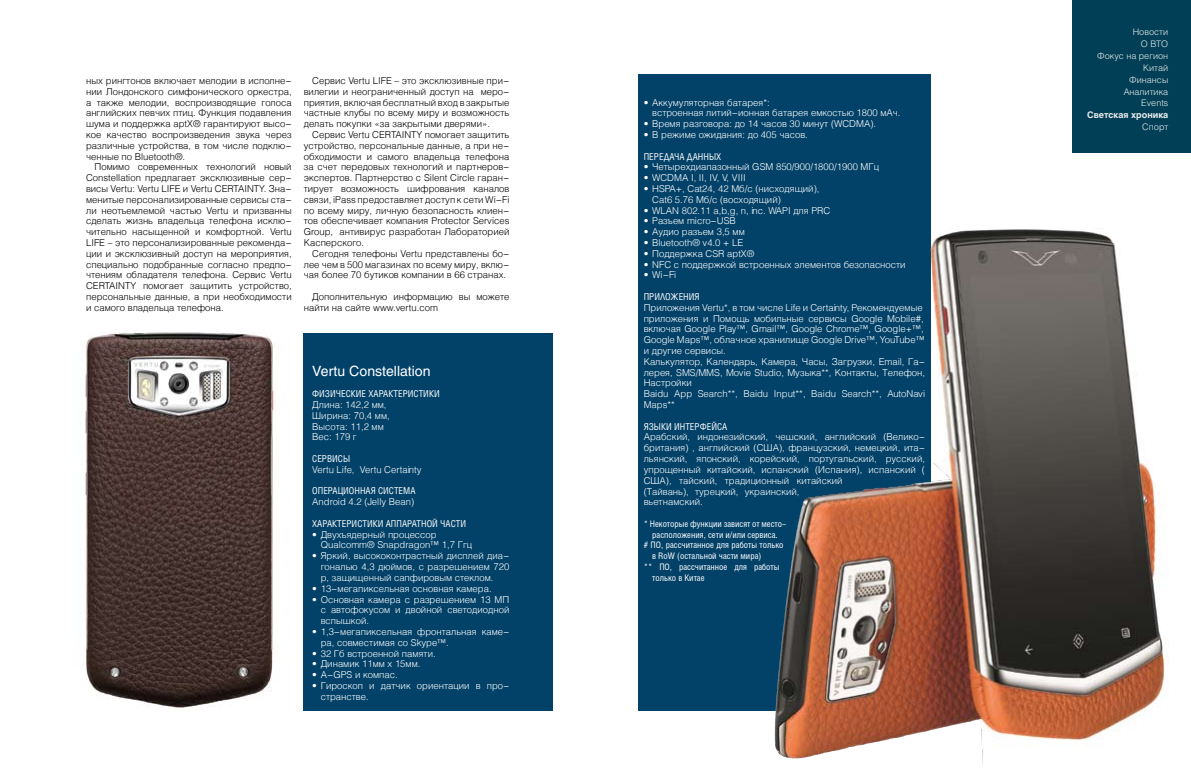
<style>
.page{position:relative;width:1191px;height:774px;background:#fff}
.page>*{position:absolute;margin:0;border:0;box-sizing:border-box;transform-origin:0 0}
.t1{font:14px "Helios SM";color:#fff}
.t2{font:9.5px/10.8px "Helios Light Kaz";color:#fff}
.t3{font:9.5px/10.8px "Helios Light Kaz";color:#000;text-align:justify}
.t4{font:9.5px "Helios SM Cond";color:#fff}
.t5{font:9px "Helios Cond";color:#fff}
.t6{font:300 9px/11.8px "Helios";color:#ececec;text-align:right}
.t7{font:700 9px "Helios SM";color:#ececec}
.t8{font:9px/9px "Helios Cond";color:#ececec}
</style>
<div class="page">
<img style="left:81px;top:332px;width:193px;height:376px">
<div style="left:304px;top:333px;width:249px;height:377px;background:#024168"></div>
<div style="left:638px;top:74px;width:292px;height:636px;background:#024168"></div>
<img style="left:770px;top:221px;width:398px;height:544px">
<div style="left:1072px;top:0;width:119px;height:152px;background:#003f56"></div>
<p class="t3" style="left:86px;top:75px;width:207px">ных рингтонов включает мелодии в исполне&shy;нии Лондонского симфонического оркестра, а также мелодии, воспроизводящие голоса английских певчих птиц. Функция подавления шума и поддержка aptX® гарантируют высо&shy;кое качество воспроизведения звука через различные устройства, в том числе подклю&shy;ченные по Bluetooth®.</p>
<p class="t3" style="left:86px;top:162px;width:207px;text-indent:9px">Помимо современных технологий новый Constellation предлагает эксклюзивные сер&shy;висы Vertu: Vertu LI FE и Vertu CER</p>
<p class="t3" style="left:86px;top:183px;width:207px;text-indent:148px">TAI NTY. Зна&shy;менитые персонализированные сервисы ста&shy;ли неотъемлемой частью Vertu и призванны сделать жизнь владельца телефона исклю&shy;чительно насыщенной и комфортной. Vertu LI FE – это персонализированные рекоменда&shy;ции и эксклюзивный доступ на мероприятия, специально подобранные согласно предпо&shy;чтениям обладателя телефона. Сервис Vertu CER</p>
<p class="t3" style="left:86px;top:280px;width:207px;text-indent:19px">TAI NTY помогает защитить устройство, персональные данные, а при необходимости и самого владельца телефона.</p>
<p class="t3" style="left:312px;top:75px;width:199px">Сервис Vertu LI FE – это эксклюзивные при-</p>
<p class="t3" style="left:304px;top:86px;width:207px">вилегии и неограниченный доступ на меро-</p>
<p class="t3" style="left:304px;top:97px;width:207px">приятия, включая бесплатный вход в закрытые</p>
<p class="t3" style="left:304px;top:108px;width:207px">частные клубы по всему миру и возможность</p>
<p class="t3" style="left:304px;top:118px;width:188px">делать покупки «за закрытыми дверями».</p>
<p class="t3" style="left:312px;top:129px;width:67px">Сервис Vertu CER</p>
<p class="t3" style="left:304px;top:129px;width:207px;text-indent:87px">TAI NTY помогает защитить устройство, персональные данные, а при не&shy;обходимости и самого владельца телефона за счет передовых технологий и партнеров&shy;экспертов. Партнерство c Silent Circle гаран&shy;тирует возможность шифрования каналов связи, iPass предоставляет доступ к сети Wi-Fi по всему миру, личную безопасность клиен&shy;тов обеспечивает компания Protector Services Group, антивирус разработан Лабораторией Касперского.</p>
<p class="t3" style="left:304px;top:248px;width:207px;text-indent:9px">Сегодня телефоны Vertu представлены бо&shy;лее чем в 500 магазинах по всему миру, вклю&shy;чая более 70 бутиков компании в 66 странах.</p>
<p class="t3" style="left:304px;top:291px;width:207px;text-indent:9px">Дополнительную информацию вы можете найти на сайте www.vertu.com</p>
<h1 class="t1" style="left:312px;top:362px;width:120px">Vertu Constellation</h1>
<p class="t4" style="left:312px;top:388px;width:129px">ФИЗИЧЕСКИЕ ХАРАКТЕРИСТИКИ</p>
<p class="t2" style="left:312px;top:399px;width:79px">Длина: 142,2 мм,<br>Ширина: 70,4 мм,<br>Высота: 11,2 мм<br>Вес: 179 г</p>
<p class="t4" style="left:312px;top:453px;width:39px">СЕРВИСЫ</p>
<p class="t2" style="left:312px;top:464px;width:111px">Vertu Life, Vertu Certainty</p>
<p class="t4" style="left:312px;top:485px;width:105px">ОПЕРАЦИОННАЯ СИСТЕМА</p>
<p class="t2" style="left:312px;top:496px;width:103px">Android 4.2 (Jelly Bean)</p>
<p class="t4" style="left:312px;top:518px;width:155px">ХАРАКТЕРИСТИКИ АППАРАТНОЙ ЧАСТИ</p>
<p class="t2" style="left:321px;top:529px;width:153px;text-indent:-9px">• Двухъядерный процессор<br>Qualcomm® Snapdragon™ 1,7 Ггц</p>
<p class="t2" style="left:321px;top:550px;width:190px;text-align:justify;text-indent:-9px">• Яркий, высококонтрастный дисплей диа&shy;гональю 4,3 дюймов, с разрешением 720 p, защищенный сапфировым стеклом.</p>
<p class="t2" style="left:312px;top:583px;width:181px">• 13-мегапиксельная основная камера.</p>
<p class="t2" style="left:321px;top:594px;width:190px;text-indent:-9px">• Основная камера с разрешением 13 МП<br>с автофокусом и двойной светодиодной вспышкой.</p>
<p class="t2" style="left:321px;top:626px;width:190px;text-indent:-9px">• 1,3-мегапиксельная фронтальная каме&shy;ра, совместимая со Skype™.</p>
<p class="t2" style="left:312px;top:648px;width:125px">• 32 Гб встроенной памяти.</p>
<p class="t2" style="left:312px;top:658px;width:110px">• Динамик 11мм x 15мм.</p>
<p class="t2" style="left:312px;top:669px;width:87px">• A-GPS и компас.</p>
<p class="t2" style="left:321px;top:680px;width:190px;text-indent:-9px">• Гироскоп и датчик ориентации в про&shy;странстве.</p>
<p class="t2" style="left:652px;top:97px;width:250px;text-indent:-9px">• Аккумуляторная батарея*:<br>встроенная литий-ионная батарея емкостью 1800 мАч.</p>
<p class="t2" style="left:643px;top:118px;width:234px">• Время разговора: до 14 часов 30 минут (WCDMA).</p>
<p class="t2" style="left:643px;top:129px;width:166px">• В режиме ожидания: до 405 часов.</p>
<p class="t4" style="left:643px;top:150px;width:79px">ПЕРЕДАЧА ДАННЫХ</p>
<p class="t2" style="left:643px;top:162px;width:237px">• Четырехдиапазонный GSM 850/900/1800/1900 М Гц</p>
<p class="t2" style="left:643px;top:172px;width:93px">• WCDMAI, II , IV, V, VIII</p>
<p class="t2" style="left:652px;top:183px;width:169px;text-indent:-9px">• HSPA+, Cat24, 42 Мб/с (нисходящий),<br>Cat6 5.76 М б/с (восходящий)</p>
<p class="t2" style="left:643px;top:205px;width:181px">• WLAN 802.11 a,b,g, n, inc. WAPI для PRC</p>
<p class="t2" style="left:643px;top:216px;width:94px">• Разъем micro-USB</p>
<p class="t2" style="left:643px;top:226px;width:103px">• Аудио разъем 3,5 мм</p>
<p class="t2" style="left:643px;top:237px;width:100px">• Bluetooth® v4.0 + LE</p>
<p class="t2" style="left:643px;top:248px;width:112px">• П оддержка CSR aptX®</p>
<p class="t2" style="left:643px;top:259px;width:263px">• NFC с поддержкой встроенных элементов безопасности</p>
<p class="t2" style="left:643px;top:270px;width:34px">• Wi-Fi</p>
<p class="t4" style="left:643px;top:291px;width:57px">ПРИЛОЖЕНИЯ</p>
<p class="t2" style="left:643px;top:302px;width:283px">П риложения Vertu*, в том числе Life и Certainty, Рекомендуемые приложения и Помощь мобильные сервисы Google Mobile#, включая Google Play™, Gmail™, Google Chrome™, Google+™, Google Maps™, облачное хранилище Google Drive™, YouTube™ и другие сервисы.<br>Калькулятор, Календарь, Камера, Часы, Загрузки, Email, Га&shy;лерея, SMS/MMS, Movie Studio, Музыка**, Контакты, Телефон, Настройки<br>Baidu App Search**, Baidu I nput**, Baidu Search**, AutoNavi Maps**</p>
<p class="t4" style="left:643px;top:421px;width:85px">ЯЗЫКИ ИНТЕРФЕЙСА</p>
<p class="t2" style="left:643px;top:432px;width:283px">Арабский, индонезийский, чешский, английский (Велико&shy;британия) , английский (США), французский, немецкий, ита&shy;льянский, японский, корейский, португальский, русский, упрощенный китайский, испанский (Испания), испанский ( США), тайский, традиционный китайский<br>(Тайвань), турецкий, украинский,<br>вьетнамский.</p>
<p class="t5" style="left:643px;top:519px;width:144px">* Некоторые функции зависят от место-</p>
<p class="t5" style="left:652px;top:529px;width:127px">расположения, сети и/или сервиса.</p>
<p class="t5" style="left:643px;top:540px;width:141px"># ПО, рассчитанное для работы только</p>
<p class="t5" style="left:652px;top:551px;width:111px">в RoW (остальной части мира)</p>
<p class="t5" style="left:643px;top:562px;width:137px">** ПО, рассчитанное для работы</p>
<p class="t5" style="left:652px;top:573px;width:54px">только в Китае</p>
<p class="t7" style="left:1092px;top:26px;width:77px">Фокус на регион</p>
<p class="t8" style="left:1105px;top:39px;width:64px">Проект будущего расширения ТШО</p>
<p class="t6" style="left:1132px;top:58px;width:37px">Новости</p>
<p class="t6" style="left:1091px;top:82px;width:78px">Аналитика<br>Events<br>Светская хроника<br>Спорт</p>
<p class="t6" style="left:1097px;top:26px;width:73px">Новости<br>О ВТО<br>Фокус на регион<br>Китай<br>Финансы<br>Аналитика<br>Events</p>
<p class="t7" style="left:1087px;top:110px;width:83px">Светская хроника</p>
<p class="t6" style="left:1142px;top:121px;width:27px">Спорт</p>
</div>
